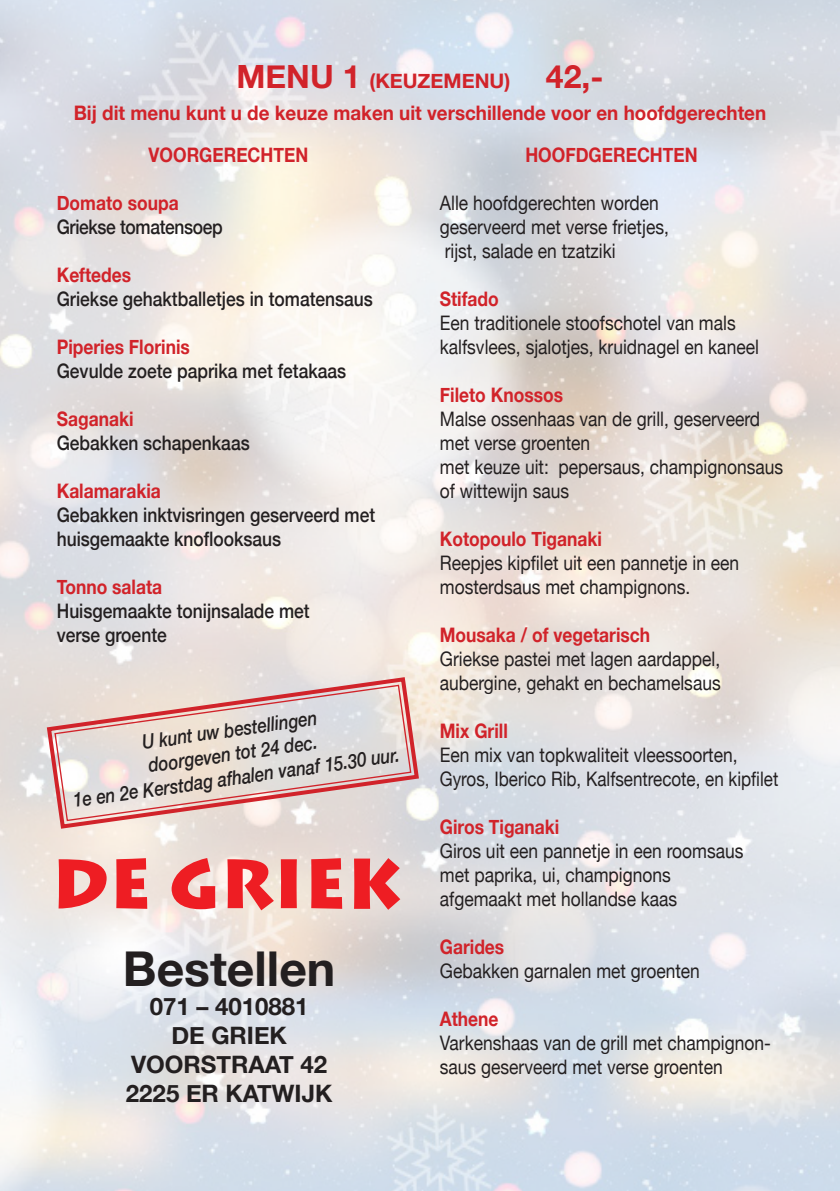
<style>
.page{position:relative;width:840px;height:1191px;background:#fff}
.page>*{position:absolute;margin:0;border:0;box-sizing:border-box;transform-origin:0 0}
.t1{font:700 48px "Helvetica Neue";color:#231f20}
.t2{font:700 24px "Helvetica Neue";color:#231f20}
.t3{font:20px/24px "Helvetica Neue";color:#231f20;scale:.87 1}
.t4{font:700 20px "Helvetica Neue";color:#d1232a;scale:.87 1}
.t5{font:500 20px/24px "Helvetica Neue";color:#231f20;scale:.87 1}
.t6{font:italic 500 20px "Helvetica Neue";color:#231f20;scale:.84 1}
.t7{font:700 20px "Helvetica Neue";color:#d1232a;scale:.94 1}
.t8{font:20px "Helvetica Neue";color:#231f20;scale:.85 1}
.t9{font:700 20px "Helvetica Neue";color:#d1232a}
.t10{font:500 20px "Helvetica Neue";letter-spacing:-.02em;color:#231f20;scale:.87 1}
.s1{font-size:32px}
</style>
<div class="page">
<svg style="left:59px;top:859px;width:48px;height:49px"></svg>
<svg style="left:116px;top:858px;width:31px;height:51px"></svg>
<svg style="left:171px;top:858px;width:44px;height:51px"></svg>
<svg style="left:227px;top:859px;width:47px;height:51px"></svg>
<svg style="left:281px;top:859px;width:16px;height:49px"></svg>
<svg style="left:311px;top:858px;width:31px;height:51px"></svg>
<svg style="left:354px;top:858px;width:46px;height:51px"></svg>
<svg style="left:45px;top:675px;width:376px;height:156px"></svg>
<svg style="left:54px;top:684px;width:358px;height:138px"></svg>
<p class="t9" style="left:236px;top:65px;width:368px"><span class="s1">MENU 1</span> (KEUZEMENU) <span class="s1">42,-</span></p>
<p class="t7" style="left:74px;top:97px;width:737px">Bij dit menu kunt u de keuze maken uit verschillende voor en hoofdgerechten</p>
<p class="t4" style="left:148px;top:139px;width:185px">VOORGERECHTEN</p>
<p class="t4" style="left:57px;top:187px;width:141px">Domato soupa</p>
<p class="t10" style="left:57px;top:211px;width:192px">Griekse tomatensoep</p>
<p class="t4" style="left:57px;top:259px;width:87px">Keftedes</p>
<p class="t5" style="left:57px;top:285px;width:365px">Griekse gehaktballetjes in tomatensaus</p>
<p class="t4" style="left:57px;top:331px;width:154px">Piperies Florinis</p>
<p class="t5" style="left:57px;top:357px;width:334px">Gevulde zoete paprika met fetakaas</p>
<p class="t4" style="left:57px;top:403px;width:90px">Saganaki</p>
<p class="t5" style="left:57px;top:429px;width:223px">Gebakken schapenkaas</p>
<p class="t4" style="left:57px;top:475px;width:121px">Kalamarakia</p>
<p class="t5" style="left:57px;top:501px;width:367px">Gebakken inktvisringen geserveerd met huisgemaakte knoflooksaus</p>
<p class="t4" style="left:57px;top:571px;width:123px">Tonno salata</p>
<p class="t5" style="left:57px;top:597px;width:292px">Huisgemaakte tonijnsalade met</p>
<p class="t5" style="left:57px;top:621px;width:128px">verse groente</p>
<p class="t6" style="left:140px;top:725px;width:212px;rotate:-8deg">U kunt uw bestellingen</p>
<p class="t6" style="left:146px;top:748px;width:205px;rotate:-8deg">doorgeven tot 24 dec.</p>
<p class="t6" style="left:71px;top:783px;width:393px;rotate:-8deg">1e en 2e Kerstdag afhalen vanaf 15.30 uur.</p>
<p class="t1" style="left:123px;top:931px;width:214px">Bestellen</p>
<p class="t2" style="left:150px;top:987px;width:160px">071 – 4010881</p>
<p class="t2" style="left:171px;top:1016px;width:117px">DE GRIEK</p>
<p class="t2" style="left:131px;top:1045px;width:198px">VOORSTRAAT 42</p>
<p class="t2" style="left:126px;top:1074px;width:208px">2225 ER KATWIJK</p>
<p class="t4" style="left:525px;top:139px;width:199px">HOOFDGERECHTEN</p>
<p class="t3" style="left:439px;top:192px;width:253px">Alle hoofdgerechten worden</p>
<p class="t3" style="left:439px;top:216px;width:264px">geserveerd met verse frietjes,</p>
<p class="t3" style="left:444px;top:240px;width:198px">rijst, salade en tzatziki</p>
<p class="t4" style="left:439px;top:283px;width:69px">Stifado</p>
<p class="t3" style="left:439px;top:312px;width:341px">Een traditionele stoofschotel van mals</p>
<p class="t3" style="left:439px;top:336px;width:368px">kalfsvlees, sjalotjes, kruidnagel en kaneel</p>
<p class="t4" style="left:439px;top:379px;width:143px">Fileto Knossos</p>
<p class="t3" style="left:439px;top:408px;width:369px">Malse ossenhaas van de grill, geserveerd met verse groenten</p>
<p class="t3" style="left:439px;top:456px;width:396px">met keuze uit: pepersaus, champignonsaus of wittewijn saus</p>
<p class="t4" style="left:439px;top:523px;width:188px">Kotopoulo Tiganaki</p>
<p class="t3" style="left:439px;top:552px;width:345px">Reepjes kipfilet uit een pannetje in een mosterdsaus met champignons.</p>
<p class="t4" style="left:439px;top:619px;width:243px">Mousaka / of vegetarisch</p>
<p class="t3" style="left:439px;top:648px;width:323px">Griekse pastei met lagen aardappel,</p>
<p class="t3" style="left:439px;top:672px;width:324px">aubergine, gehakt en bechamelsaus</p>
<p class="t4" style="left:439px;top:715px;width:80px">Mix Grill</p>
<p class="t3" style="left:439px;top:744px;width:343px">Een mix van topkwaliteit vleessoorten,</p>
<p class="t8" style="left:439px;top:764px;width:399px">Gyros, Iberico Rib, Kalfsentrecote, en kipfilet</p>
<p class="t4" style="left:439px;top:811px;width:139px">Giros Tiganaki</p>
<p class="t3" style="left:439px;top:840px;width:350px">Giros uit een pannetje in een roomsaus</p>
<p class="t3" style="left:439px;top:864px;width:274px">met paprika, ui, champignons afgemaakt met hollandse kaas</p>
<p class="t4" style="left:439px;top:931px;width:76px">Garides</p>
<p class="t3" style="left:439px;top:960px;width:300px">Gebakken garnalen met groenten</p>
<p class="t4" style="left:439px;top:1003px;width:69px">Athene</p>
<p class="t3" style="left:439px;top:1032px;width:382px">Varkenshaas van de grill met champignon&shy;saus geserveerd met verse groenten</p>
</div>
